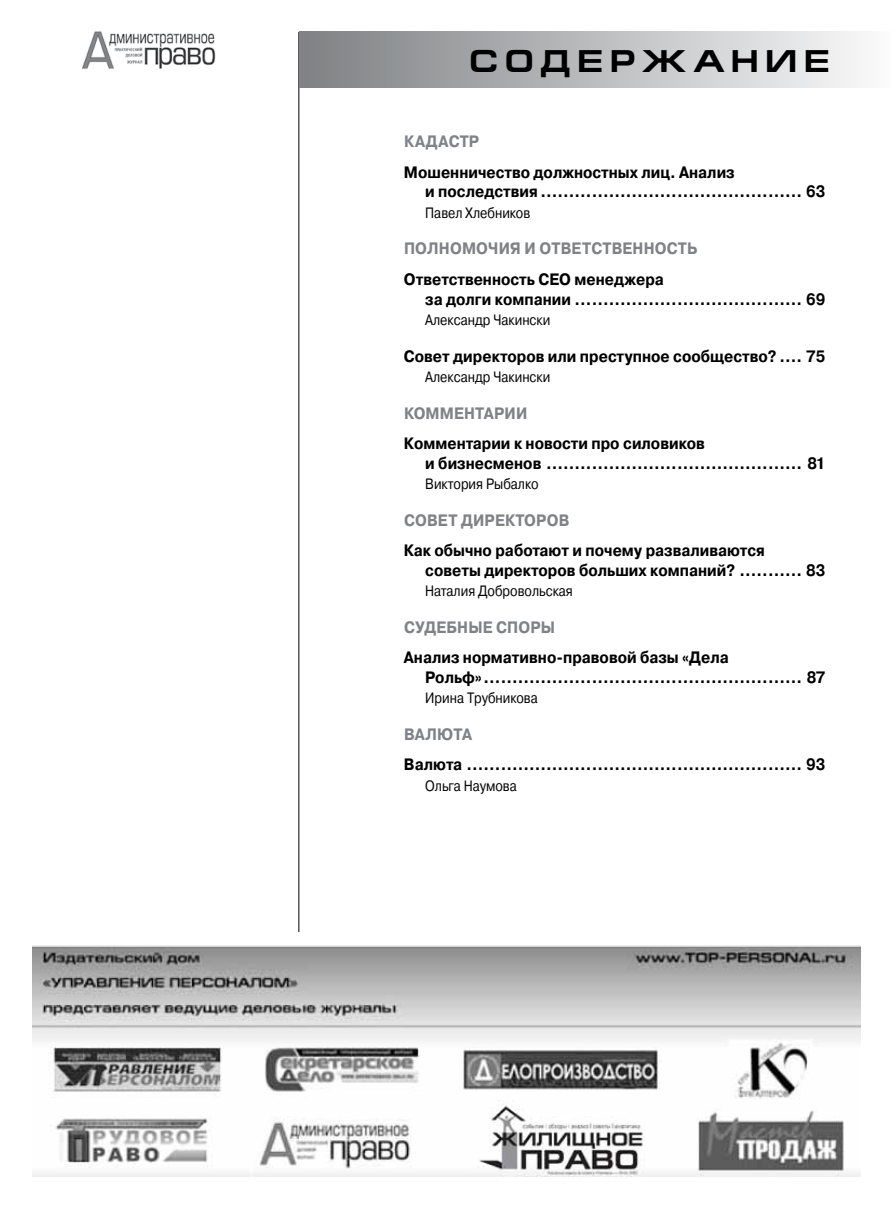
<style>
.page{position:relative;width:893px;height:1212px;background:#fff}
.page>*{position:absolute;margin:0;border:0;box-sizing:border-box;transform-origin:0 0}
.t1{font:700 31.5px "Europe Ext";letter-spacing:.21em;color:#000}
.t2{font:700 16.5px/19.8px "Pragmatica";color:#000;scale:.9 1}
.t3{font:700 16.5px "Pragmatica";letter-spacing:.045em;color:#808285;scale:.9 1}
.t4{font:700 16.5px "Pragmatica";letter-spacing:.01em;color:#808285;scale:.9 1}
.t5{font:15px "Pragmatica";color:#000;scale:.85 1}
</style>
<div class="page">
<img style="left:33px;top:926px;width:828px;height:251px">
<hr style="left:298px;top:32px;width:1px;height:900px;background:#000">
<div style="left:299px;top:32px;width:594px;height:55px;background:linear-gradient(to right,#7d8083,#fafbfc)"></div>
<img style="left:82px;top:31px;width:134px;height:38px">
<h1 class="t1" style="left:469px;top:43px;width:362px">СОДЕРЖАНИЕ</h1>
<p class="t3" style="left:404px;top:131px;width:83px">Кадастр</p>
<p class="t2" style="left:425px;top:162px;width:446px;text-indent:-21px">Мошенничество должностных лиц. Анализ<br>и последствия .............................................. 63</p>
<p class="t5" style="left:425px;top:203px;width:125px">Павел Хлебников</p>
<p class="t4" style="left:404px;top:238px;width:328px">Полномочия и ответственность</p>
<p class="t2" style="left:425px;top:269px;width:446px;text-indent:-21px">Ответственность СЕО менеджера<br>за долги компании ........................................ 69</p>
<p class="t5" style="left:425px;top:310px;width:149px">Александр Чакински</p>
<p class="t2" style="left:404px;top:346px;width:470px">Совет директоров или преступное сообщество? .... 75</p>
<p class="t5" style="left:425px;top:367px;width:149px">Александр Чакински</p>
<p class="t3" style="left:404px;top:402px;width:139px">Комм ентарии</p>
<p class="t2" style="left:425px;top:433px;width:446px;text-indent:-21px">Комментарии к новости про силовиков<br>и бизнесменов ............................................. 81</p>
<p class="t5" style="left:425px;top:474px;width:135px">Виктория Рыбалко</p>
<p class="t3" style="left:404px;top:509px;width:185px">Совет директоров</p>
<p class="t2" style="left:425px;top:541px;width:446px;text-indent:-21px">Как обычно работают и почему разваливаются<br>советы директоров больших компаний? ........... 83</p>
<p class="t5" style="left:425px;top:582px;width:175px">Наталия Добровольская</p>
<p class="t3" style="left:404px;top:616px;width:169px">Судебные споры</p>
<p class="t2" style="left:425px;top:648px;width:446px;text-indent:-21px">Анализ нормативно-правовой базы «Дела<br>Рольф»........................................................ 87</p>
<p class="t5" style="left:425px;top:689px;width:134px">Ирина Трубникова</p>
<p class="t3" style="left:404px;top:724px;width:76px">Валюта</p>
<p class="t2" style="left:404px;top:755px;width:470px">Валюта ........................................................... 93</p>
<p class="t5" style="left:425px;top:776px;width:109px">Ольга Наумова</p>
</div>
